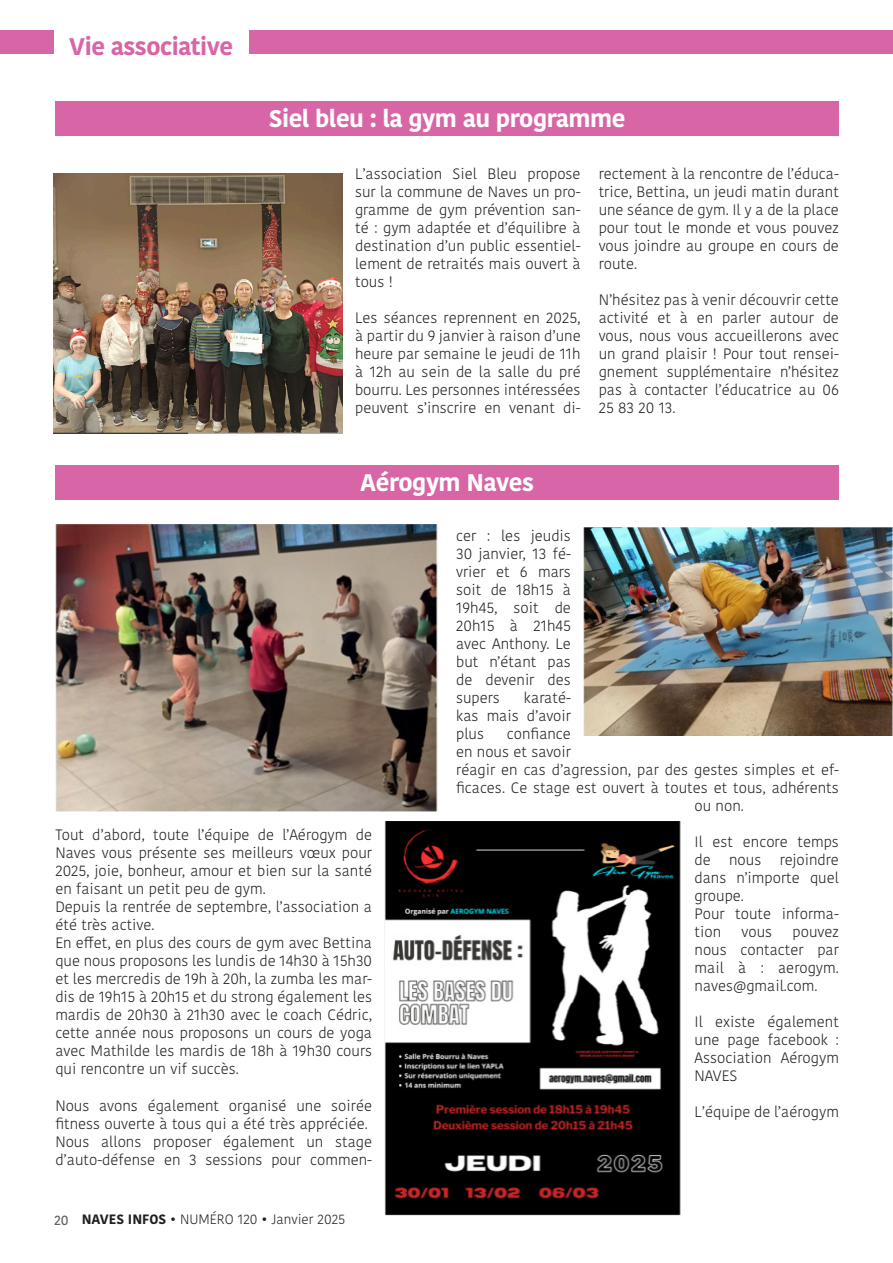
<style>
.page{position:relative;width:893px;height:1263px;background:#fff}
.page>*{position:absolute;margin:0;border:0;box-sizing:border-box;transform-origin:0 0}
.t1{font:700 24px "Kohinoor Bangla";letter-spacing:-.02em;color:#fff}
.t2{font:700 24px "Kohinoor Bangla";letter-spacing:-.02em;color:#d865a6}
.t3{font:300 15px/18px "Kohinoor Bangla";color:#231f20;text-align:justify}
.t4{font:300 13.5px "Kohinoor Bangla";color:#231f20}
.s1{font-weight:500;color:#636366}
.s2{font-weight:700}
</style>
<div class="page">
<div style="left:0;top:30px;width:893px;height:24px;background:#d865a6"></div>
<div style="left:54px;top:20px;width:194px;height:44px;background:#fff"></div>
<div style="left:55px;top:102px;width:784px;height:34px;background:#d865a6"></div>
<img style="left:53px;top:174px;width:289px;height:260px">
<div style="left:55px;top:466px;width:784px;height:34px;background:#d865a6"></div>
<img style="left:55px;top:525px;width:383px;height:287px">
<img style="left:584px;top:528px;width:309px;height:207px">
<img style="left:385px;top:821px;width:296px;height:395px">
<p class="t2" style="left:69px;top:25px;width:165px">Vie associative</p>
<p class="t1" style="left:269px;top:98px;width:358px">Siel bleu : la gym au programme</p>
<p class="t3" style="left:355px;top:164px;width:227px">L’association Siel Bleu propose sur la commune de Naves un pro&shy;gramme de gym prévention san&shy;té : gym adaptée et d’équilibre à destination d’un public essentiel&shy;lement de retraités mais ouvert à tous !</p>
<p class="t3" style="left:355px;top:308px;width:227px">Les séances reprennent en 2025, à partir du 9 janvier à raison d’une heure par semaine le jeudi de 11h à 12h au sein de la salle du pré bourru. Les personnes intéressées peuvent s’inscrire en venant di-</p>
<p class="t3" style="left:599px;top:164px;width:242px">rectement à la rencontre de l’éduca&shy;trice, Bettina, un jeudi matin durant une séance de gym. Il y a de la place pour tout le monde et vous pouvez vous joindre au groupe en cours de route.</p>
<p class="t3" style="left:599px;top:290px;width:242px">N’hésitez pas à venir découvrir cette activité et à en parler autour de vous, nous vous accueillerons avec un grand plaisir ! Pour tout rensei&shy;gnement supplémentaire n’hésitez pas à contacter l’éducatrice au 06<br>25 83 20 13.</p>
<p class="t1" style="left:360px;top:461px;width:175px">Aérogym Naves</p>
<p class="t3" style="left:55px;top:826px;width:318px">Tout d’abord, toute l’équipe de l’Aérogym de Naves vous présente ses meilleurs vœux pour 2025, joie, bonheur, amour et bien sur la santé en faisant un petit peu de gym.</p>
<p class="t3" style="left:55px;top:898px;width:318px">Depuis la rentrée de septembre, l’association a été très active.</p>
<p class="t3" style="left:55px;top:934px;width:318px">En effet, en plus des cours de gym avec Bettina que nous proposons les lundis de 14h30 à 15h30 et les mercredis de 19h à 20h, la zumba les mar&shy;dis de 19h15 à 20h15 et du strong également les mardis de 20h30 à 21h30 avec le coach Cédric, cette année nous proposons un cours de yoga avec Mathilde les mardis de 18h à 19h30 cours qui rencontre un vif succès.</p>
<p class="t3" style="left:55px;top:1096px;width:318px">Nous avons également organisé une soirée fitness ouverte à tous qui a été très appréciée.</p>
<p class="t3" style="left:55px;top:1132px;width:318px">Nous allons proposer également un stage d’auto-défense en 3 sessions pour commen-</p>
<p class="t4" style="left:54px;top:1209px;width:293px"><span class="s1">20</span> <span class="s2">NAVES INFOS</span> • NUMÉRO 120 • Janvier 2025</p>
<p class="t3" style="left:456px;top:526px;width:116px">cer : les jeudis 30 janvier, 13 fé&shy;vrier et 6 mars soit de 18h15 à 19h45, soit de 20h15 à 21h45 avec Anthony. Le but n’étant pas de devenir des supers</p>
<p class="t3" style="left:456px;top:688px;width:116px;text-indent:68px">karaté&shy;kas mais d’avoir plus</p>
<p class="t3" style="left:507px;top:724px;width:65px">confiance</p>
<p class="t3" style="left:456px;top:742px;width:116px">en nous et savoir</p>
<p class="t3" style="left:456px;top:760px;width:384px">réagir en cas d’agression, par des gestes simples et ef-</p>
<p class="t3" style="left:456px;top:778px;width:384px">ficaces. Ce stage est ouvert à toutes et tous, adhérents</p>
<p class="t3" style="left:695px;top:796px;width:51px">ou non.</p>
<p class="t3" style="left:695px;top:832px;width:146px">Il est encore temps de nous rejoindre dans n’importe quel groupe.</p>
<p class="t3" style="left:695px;top:904px;width:146px">Pour toute informa&shy;tion</p>
<p class="t3" style="left:695px;top:922px;width:146px;text-indent:98px">pouvez nous contacter par mail à : aerogym. naves@gmail.com.</p>
<p class="t3" style="left:695px;top:1012px;width:146px">Il existe également une page facebook :<br>Association Aérogym NAVES</p>
<p class="t3" style="left:695px;top:1102px;width:146px">L’équipe de l’aérogym</p>
<p class="t3" style="left:742px;top:922px;width:32px">vous</p>
</div>
